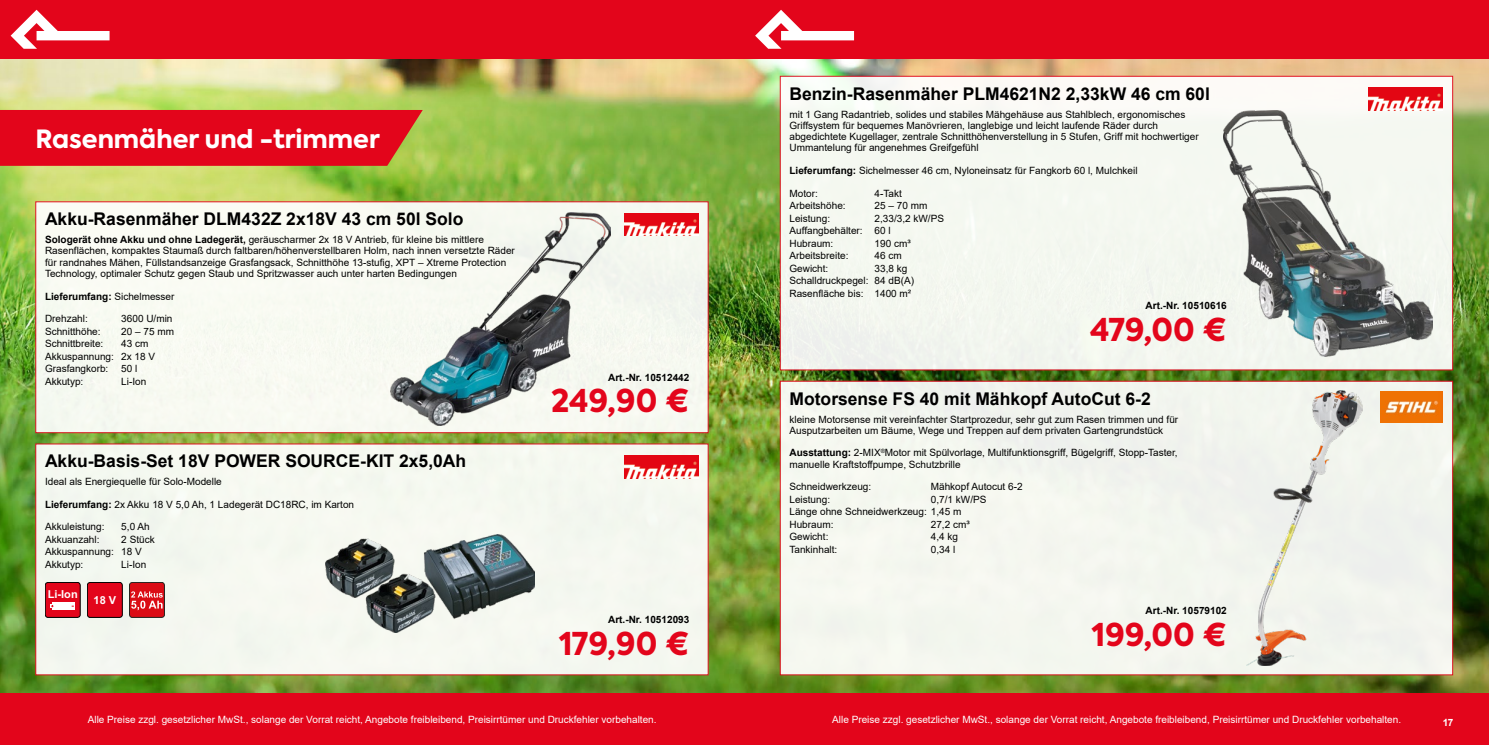
<style>
.page{position:relative;width:1489px;height:745px;background:#fff}
.page>*{position:absolute;margin:0;border:0;box-sizing:border-box;transform-origin:0 0}
.t1{font:800 31.25px "Axiforma";letter-spacing:-.005em;color:#e3051b}
.t2{font:800 25px "Axiforma";color:#fff}
.t3{font:700 17.5px "Arial";color:#000}
.t4{font:700 11px "Arial";color:#fff}
.t5{font:10px/12.5px "Arial";color:#000}
.t6{font:10px "Arial";color:#fff}
.t7{font:700 10px "Arial";color:#000}
.t8{font:700 10px "Arial";color:#fff}
.s1{font-weight:700}
.s2{font-weight:400}
</style>
<div class="page">
<img style="left:0;top:58px;width:1488px;height:635px">
<div style="left:0;top:693px;width:1488px;height:51px;background:#e3051b"></div>
<div style="left:0;top:110px;width:423px;height:56px;background:#e3051b"></div>
<div style="left:35px;top:201px;width:673px;height:232px;background:#f8faf2;border:1px solid #e3051b"></div>
<div style="left:780px;top:76px;width:672px;height:294px;background:#f5f8f1"></div>
<div style="left:780px;top:380px;width:672px;height:294px;background:#f3f6ef"></div>
<div style="left:35px;top:443px;width:673px;height:231px;background:#f5f8f0"></div>
<img style="left:390px;top:212px;width:220px;height:213px">
<div style="left:0;top:0;width:755px;height:58px;background:#e3051b"></div>
<svg style="left:11px;top:10px;width:98px;height:39px"></svg>
<div style="left:733px;top:0;width:755px;height:58px;background:#e3051b"></div>
<svg style="left:755px;top:10px;width:99px;height:39px"></svg>
<img style="left:624px;top:213px;width:74px;height:23px">
<img style="left:1368px;top:87px;width:74px;height:23px">
<img style="left:624px;top:455px;width:74px;height:23px">
<img style="left:325px;top:534px;width:209px;height:97px">
<div style="left:45px;top:582px;width:35px;height:35px;background:#e3051b;border-radius:3px"></div>
<div style="left:45px;top:581px;width:35px;height:36px;border:1px solid #000;border-radius:3px"></div>
<div style="left:53px;top:602px;width:22px;height:7px;background:#fff"></div>
<div style="left:87px;top:582px;width:35px;height:35px;background:#e3051b;border-radius:3px"></div>
<div style="left:87px;top:581px;width:36px;height:36px;border:1px solid #000;border-radius:3px"></div>
<div style="left:129px;top:582px;width:35px;height:35px;background:#db0c15;border-radius:3px"></div>
<div style="left:129px;top:581px;width:36px;height:36px;border:1px solid #26231f;border-radius:3px"></div>
<svg style="left:131px;top:591px;width:32px;height:19px"></svg>
<img style="left:1223px;top:110px;width:209px;height:246px">
<img style="left:1248px;top:390px;width:114px;height:274px">
<img style="left:1380px;top:391px;width:62px;height:31px">
<h2 class="t2" style="left:35px;top:121px;width:346px">Rasenmäher und -trimmer</h2>
<h3 class="t3" style="left:45px;top:207px;width:420px">Akku-Rasenmäher DLM432Z 2x18V 43 cm 50l Solo</h3>
<p class="t5" style="left:45px;top:234px;width:471px;line-height:11.2px"><span class="s1">Sologerät ohne Akku und ohne Ladegerät,</span> geräuscharmer 2x 18 V Antrieb, für kleine bis mittlere Rasenflächen, kompaktes Staumaß durch faltbaren/höhenverstellbaren Holm, nach innen versetzte Räder für randnahes Mähen, Füllstandsanzeige Grasfangsack, Schnitthöhe 13-stufig, XPT – Xtreme Protection Technology, optimaler Schutz gegen Staub und Spritzwasser auch unter harten Bedingungen</p>
<p class="t7" style="left:45px;top:289px;width:131px">Lieferumfang: <span class="s2">Sichelmesser</span></p>
<p class="t5" style="left:45px;top:312px;width:44px">Drehzahl:</p>
<p class="t5" style="left:121px;top:312px;width:53px">3600 U/min</p>
<p class="t5" style="left:45px;top:324px;width:57px">Schnitthöhe:</p>
<p class="t5" style="left:121px;top:324px;width:54px">20 – 75 mm</p>
<p class="t5" style="left:45px;top:337px;width:60px">Schnittbreite:</p>
<p class="t5" style="left:45px;top:337px;width:112px;text-indent:76px">43 cm<br>Akkuspannung: 2x 18 V<br>Grasfangkorb:</p>
<p class="t5" style="left:121px;top:362px;width:18px">50 l</p>
<p class="t5" style="left:45px;top:374px;width:40px">Akkutyp:</p>
<p class="t5" style="left:121px;top:374px;width:27px">Li-Ion</p>
<h3 class="t3" style="left:45px;top:448px;width:423px">Akku-Basis-Set 18V POWER SOURCE-KIT 2x5,0Ah</h3>
<p class="t5" style="left:45px;top:475px;width:178px">Ideal als Energiequelle für Solo-Modelle</p>
<p class="t5" style="left:45px;top:497px;width:311px"><span class="s1">Lieferumfang:</span> 2x Akku 18 V 5,0 Ah, 1 Ladegerät DC18RC, im Karton</p>
<p class="t5" style="left:45px;top:520px;width:61px">Akkuleistung:</p>
<p class="t5" style="left:121px;top:520px;width:30px">5,0 Ah</p>
<p class="t5" style="left:45px;top:532px;width:56px">Akkuanzahl:</p>
<p class="t5" style="left:45px;top:532px;width:111px;text-indent:76px">2 Stück<br>Akkuspannung: 18 V<br>Akkutyp:</p>
<p class="t5" style="left:121px;top:557px;width:27px">Li-Ion</p>
<p class="t4" style="left:48px;top:586px;width:31px">Li-Ion</p>
<p class="t4" style="left:93px;top:592px;width:24px">18 V</p>
<p class="t7" style="left:608px;top:370px;width:83px">Art.-Nr. 10512442</p>
<h1 class="t1" style="left:551px;top:379px;width:140px">249,90 €</h1>
<p class="t7" style="left:608px;top:612px;width:83px">Art.-Nr. 10512093</p>
<h1 class="t1" style="left:559px;top:621px;width:132px">179,90 €</h1>
<h3 class="t3" style="left:789px;top:81px;width:422px">Benzin-Rasenmäher PLM4621N2 2,33kW 46 cm 60l</h3>
<p class="t5" style="left:789px;top:108px;width:410px;line-height:11.2px">mit 1 Gang Radantrieb, solides und stabiles Mähgehäuse aus Stahlblech, ergonomisches Griffsystem für bequemes Manövrieren, langlebige und leicht laufende Räder durch abgedichtete Kugellager, zentrale Schnitthöhenverstellung in 5 Stufen, Griff mit hochwertiger Ummantelung für angenehmes Greifgefühl</p>
<p class="t5" style="left:789px;top:164px;width:349px"><span class="s1">Lieferumfang:</span> Sichelmesser 46 cm, Nyloneinsatz für Fangkorb 60 l, Mulchkeil</p>
<p class="t5" style="left:789px;top:186px;width:30px">Motor:</p>
<p class="t5" style="left:874px;top:186px;width:29px">4-Takt</p>
<p class="t5" style="left:789px;top:199px;width:58px">Arbeitshöhe:</p>
<p class="t5" style="left:874px;top:199px;width:54px">25 – 70 mm</p>
<p class="t5" style="left:789px;top:211px;width:42px">Leistung:</p>
<p class="t5" style="left:789px;top:211px;width:156px;text-indent:85px">2,33/3,2 kW/PS<br>Auffangbehälter: 60 l<br>Hubraum:</p>
<p class="t5" style="left:874px;top:236px;width:38px">190 cm³</p>
<p class="t5" style="left:789px;top:249px;width:60px">Arbeitsbreite:</p>
<p class="t5" style="left:874px;top:249px;width:29px">46 cm</p>
<p class="t5" style="left:789px;top:261px;width:40px">Gewicht:</p>
<p class="t5" style="left:789px;top:261px;width:126px;text-indent:85px">33,8 kg<br>Schalldruckpegel: 84 dB(A)<br>Rasenfläche bis: 1400 m²</p>
<p class="t7" style="left:1145px;top:299px;width:83px">Art.-Nr. 10510616</p>
<h1 class="t1" style="left:1090px;top:307px;width:138px">479,00 €</h1>
<h3 class="t3" style="left:789px;top:386px;width:363px">Motorsense FS 40 mit Mähkopf AutoCut 6-2</h3>
<p class="t5" style="left:789px;top:413px;width:390px;line-height:11.2px">kleine Motorsense mit vereinfachter Startprozedur, sehr gut zum Rasen trimmen und für<br>Ausputzarbeiten um Bäume, Wege und Treppen auf dem privaten Gartengrundstück</p>
<p class="t5" style="left:789px;top:447px;width:389px;line-height:11.2px"><span class="s1">Ausstattung:</span> 2-MIX<sup>®</sup>Motor mit Spülvorlage, Multifunktionsgriff, Bügelgriff, Stopp-Taster, manuelle Kraftstoffpumpe, Schutzbrille</p>
<p class="t5" style="left:789px;top:480px;width:83px">Schneidwerkzeug:</p>
<p class="t5" style="left:930px;top:480px;width:93px">Mähkopf Autocut 6-2</p>
<p class="t5" style="left:789px;top:492px;width:42px">Leistung:</p>
<p class="t5" style="left:789px;top:492px;width:198px;text-indent:141px">0,7/1 kW/PS<br>Länge ohne Schneidwerkzeug: 1,45 m<br>Hubraum:</p>
<p class="t5" style="left:930px;top:517px;width:40px">27,2 cm³</p>
<p class="t5" style="left:789px;top:530px;width:40px">Gewicht:</p>
<p class="t5" style="left:930px;top:530px;width:29px">4,4 kg</p>
<p class="t5" style="left:789px;top:542px;width:49px">Tankinhalt:</p>
<p class="t5" style="left:930px;top:542px;width:26px">0,34 l</p>
<p class="t7" style="left:1145px;top:603px;width:83px">Art.-Nr. 10579102</p>
<h1 class="t1" style="left:1091px;top:612px;width:136px">199,00 €</h1>
<p class="t6" style="left:88px;top:712px;width:570px">Alle Preise zzgl. gesetzlicher MwSt., solange der Vorrat reicht, Angebote freibleibend, Preisirrtümer und Druckfehler vorbehalten.</p>
<p class="t6" style="left:832px;top:712px;width:570px">Alle Preise zzgl. gesetzlicher MwSt., solange der Vorrat reicht, Angebote freibleibend, Preisirrtümer und Druckfehler vorbehalten.</p>
<p class="t8" style="left:1442px;top:715px;width:12px">17</p>
</div>
